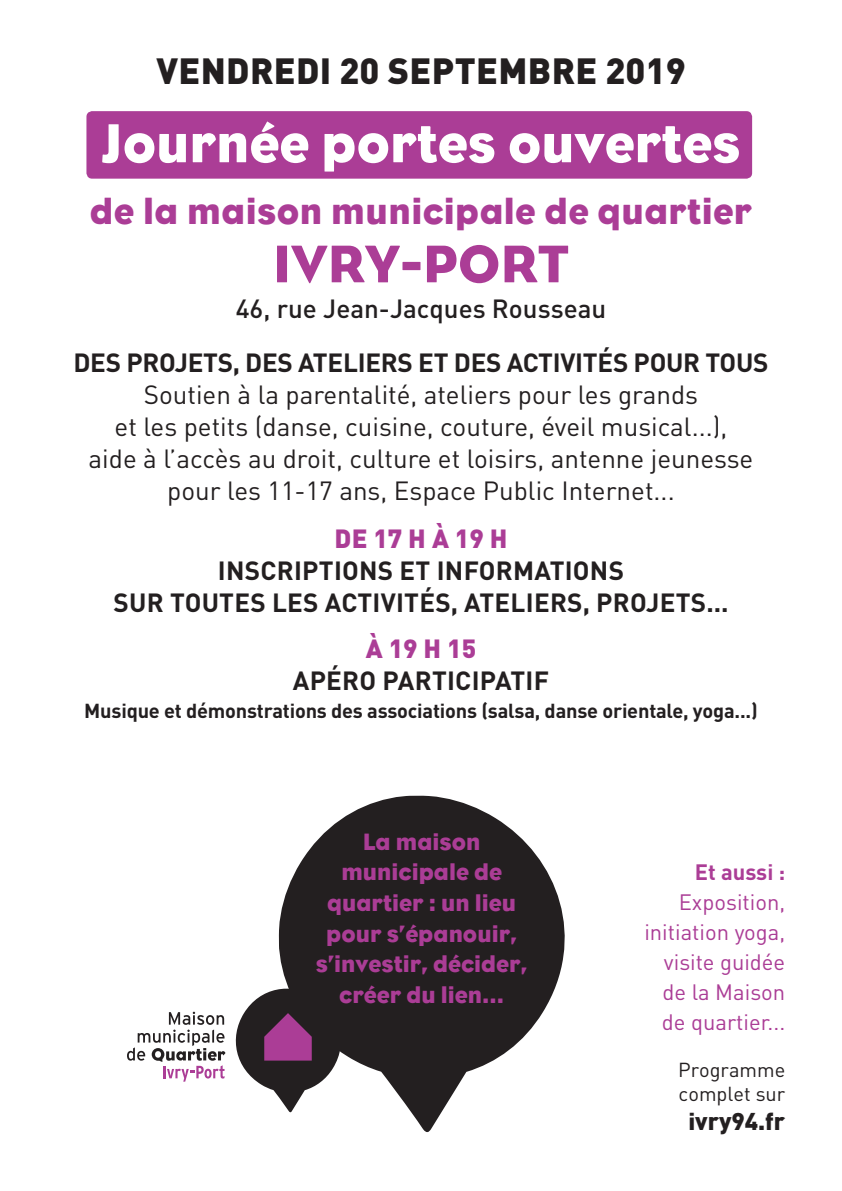
<style>
.page{position:relative;width:842px;height:1191px;background:#fff}
.page>*{position:absolute;margin:0;border:0;box-sizing:border-box;transform-origin:0 0}
.t1{font:56px "Bureau Eagle";color:#fff}
.t2{font:54px "Bureau Eagle";color:#ab3d96}
.t3{font:38px "Bureau Eagle";letter-spacing:.01em;color:#ab3d96}
.t4{font:900 36px "DIN Pro";letter-spacing:.01em;color:#231f20}
.t5{font:26px "DIN Pro";color:#231f20}
.t6{font:700 26px "DIN Pro";letter-spacing:.01em;color:#231f20}
.t7{font:700 26px "DIN Pro";letter-spacing:-.01em;color:#231f20}
.t8{font:500 26px "DIN Pro";color:#231f20}
.t9{font:900 26px "DIN Pro";color:#ab3d96}
.t10{font:24.2px "Bureau Eagle";color:#ab3d96}
.t11{font:900 24px "DIN Pro";color:#231f20}
.t12{font:22px/30px "DIN Pro";color:#ab3d96;text-align:right}
.t13{font:700 22px "DIN Pro";color:#ab3d96}
.t14{font:700 20px "DIN Pro";letter-spacing:-.01em;color:#231f20}
.t15{font:20px "DIN Pro";color:#231f20}
</style>
<div class="page">
<div style="left:86px;top:111px;width:666px;height:68px;background:#ab3d96;border-radius:6px"></div>
<svg style="left:279px;top:795px;width:286px;height:338px;fill:#231f20"></svg>
<div style="left:356px;top:862px;width:129px;height:129px;background:#231f20"></div>
<svg style="left:127px;top:988px;width:219px;height:125px"></svg>
<p class="t4" style="left:156px;top:47px;width:531px">VENDREDI 20 SEPTEMBRE 2019</p>
<p class="t1" style="left:101px;top:111px;width:641px">Journée portes ouvertes</p>
<p class="t3" style="left:90px;top:190px;width:663px">de la maison municipale de quartier</p>
<p class="t2" style="left:273px;top:233px;width:297px">IVRY-PORT</p>
<p class="t8" style="left:236px;top:291px;width:372px">46, rue Jean-Jacques Rousseau</p>
<p class="t7" style="left:73px;top:345px;width:697px">DES PROJETS, DES ATELIERS ET DES ACTIVITÉS POUR TOUS</p>
<p class="t5" style="left:144px;top:377px;width:556px">Soutien à la parentalité, ateliers pour les grands</p>
<p class="t5" style="left:115px;top:409px;width:614px">et les petits (danse, cuisine, couture, éveil musical...),</p>
<p class="t5" style="left:89px;top:441px;width:666px">aide à l’accès au droit, culture et loisirs, antenne jeunesse</p>
<p class="t5" style="left:167px;top:473px;width:509px">pour les 11-17 ans, Espace Public Internet...</p>
<p class="t9" style="left:335px;top:521px;width:174px">DE 17 H À 19 H</p>
<p class="t6" style="left:218px;top:553px;width:408px">INSCRIPTIONS ET INFORMATIONS</p>
<p class="t6" style="left:114px;top:585px;width:617px">SUR TOUTES LES ACTIVITÉS, ATELIERS, PROJETS...</p>
<p class="t9" style="left:366px;top:631px;width:112px">À 19 H 15</p>
<p class="t6" style="left:293px;top:663px;width:258px">APÉRO PARTICIPATIF</p>
<p class="t14" style="left:84px;top:697px;width:675px">Musique et démonstrations des associations (salsa, danse orientale, yoga...)</p>
<p class="t10" style="left:363px;top:827px;width:119px">La maison</p>
<p class="t10" style="left:341px;top:858px;width:162px">municipale de</p>
<p class="t10" style="left:327px;top:889px;width:190px">quartier : un lieu</p>
<p class="t10" style="left:326px;top:919px;width:192px">pour s’épanouir,</p>
<p class="t10" style="left:316px;top:950px;width:213px">s’investir, décider,</p>
<p class="t10" style="left:339px;top:981px;width:166px">créer du lien...</p>
<p class="t13" style="left:695px;top:857px;width:92px">Et aussi :</p>
<p class="t12" style="left:644px;top:886px;width:142px">Exposition, initiation yoga, visite guidée</p>
<p class="t12" style="left:662px;top:976px;width:124px">de la Maison</p>
<p class="t12" style="left:662px;top:1006px;width:125px">de quartier...</p>
<p class="t15" style="left:678px;top:1056px;width:109px">Programme</p>
<p class="t15" style="left:679px;top:1080px;width:108px">complet sur</p>
<p class="t11" style="left:688px;top:1104px;width:98px">ivry94.fr</p>
</div>
